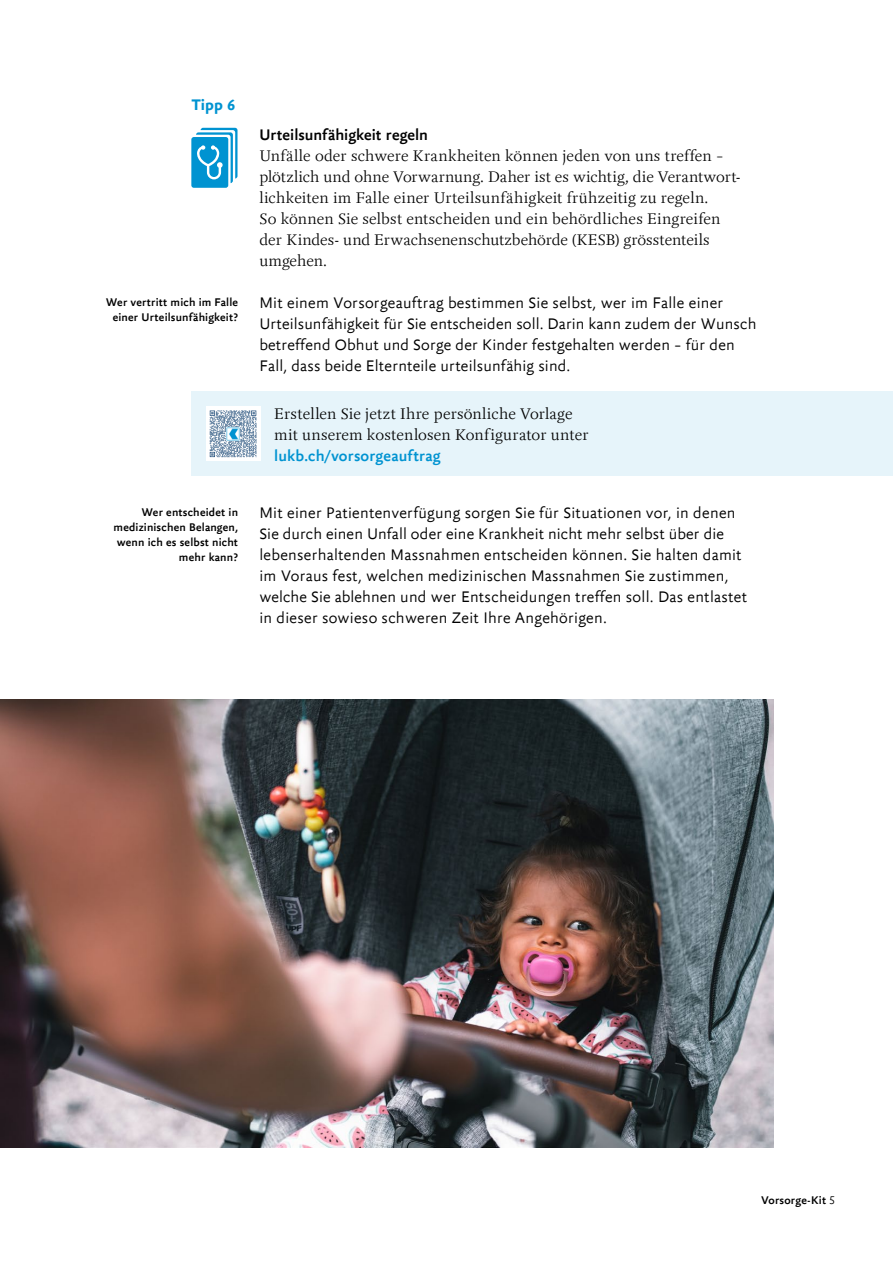
<style>
.page{position:relative;width:893px;height:1263px;background:#fff}
.page>*{position:absolute;margin:0;border:0;box-sizing:border-box;transform-origin:0 0}
._2_Yoga_Sans_for_LUKB__Light__17_19__schw{font:300 16.5px/21px "Yoga Sansfor LUKB";letter-spacing:.015em;color:#000}
._2_Yoga_Sans_for_LUKB__Light__17_19__schw-2{font:300 16.5px/21px "Yogafor LUKB";letter-spacing:.005em;color:#000}
._2_Yoga_Sans_for_LUKB__Light__17_19__schw-3{font:500 16.5px "Yoga Sansfor LUKB";color:#000}
._2_Yoga_Sans_for_LUKB__Light__17_19__schw-4{font:700 16.5px "Yoga Sansfor LUKB";color:#0093d1}
._2_Yoga_Sans_for_LUKB__Light__17_19__schw-5{font:500 12px/15px "Yoga Sansfor LUKB";letter-spacing:.015em;color:#000;text-align:center}
.s1{font-family:"Yoga Sansfor LUKB";font-weight:500;color:#0093d1}
.s2{font-weight:300}
</style>
<div class="page">
<div style="left:191px;top:392px;width:702px;height:84px;background:#e6f4fa"></div>
<img style="left:0;top:700px;width:774px;height:447px">
<svg style="left:191px;top:128px;width:46px;height:60px"></svg>
<div style="left:206px;top:407px;width:54px;height:54px;background:#fff"></div>
<svg style="left:209px;top:410px;width:48px;height:48px"></svg>
<svg style="left:210px;top:410px;width:47px;height:47px;background:#a2b8cb"></svg>
<p class="_2_Yoga_Sans_for_LUKB__Light__17_19__schw-4" style="left:191px;top:95px;width:46px">Tipp 6</p>
<p class="_2_Yoga_Sans_for_LUKB__Light__17_19__schw-5" style="left:106px;top:294px;width:134px">Wer vertritt mich im Falle einer Urteilsunfähigkeit?</p>
<p class="_2_Yoga_Sans_for_LUKB__Light__17_19__schw-5" style="left:114px;top:504px;width:126px;text-align:right">Wer entscheidet in medizinischen Belangen, wenn ich es selbst nicht mehr kann?</p>
<p class="_2_Yoga_Sans_for_LUKB__Light__17_19__schw-3" style="left:259px;top:125px;width:170px">Urteilsunfähigkeit regeln</p>
<p class="_2_Yoga_Sans_for_LUKB__Light__17_19__schw-2" style="left:259px;top:145px;width:483px">Unfälle oder schwere Krankheiten können jeden von uns treffen – plötzlich und ohne Vorwarnung. Daher ist es wichtig, die Verantwort&shy;lichkeiten im Falle einer Urteilsunfähigkeit frühzeitig zu regeln.<br>So können Sie selbst entscheiden und ein behördliches Eingreifen der Kindes- und Erwachsenenschutzbehörde (KESB) grösstenteils umgehen.</p>
<p class="_2_Yoga_Sans_for_LUKB__Light__17_19__schw" style="left:259px;top:292px;width:499px">Mit einem Vorsorgeauftrag bestimmen Sie selbst, wer im Falle einer Urteilsunfähigkeit für Sie entscheiden soll. Darin kann zudem der Wunsch betreffend Obhut und Sorge der Kinder festgehalten werden – für den Fall, dass beide Elternteile urteilsunfähig sind.</p>
<p class="_2_Yoga_Sans_for_LUKB__Light__17_19__schw-2" style="left:274px;top:403px;width:316px">Erstellen Sie jetzt Ihre persönliche Vorlage mit unserem kostenlosen Konfigurator unter <span class="s1">lukb.ch/vorsorgeauftrag</span></p>
<p class="_2_Yoga_Sans_for_LUKB__Light__17_19__schw" style="left:259px;top:502px;width:489px">Mit einer Patientenverfügung sorgen Sie für Situationen vor, in denen Sie durch einen Unfall oder eine Krankheit nicht mehr selbst über die lebenserhaltenden Massnahmen entscheiden können. Sie halten damit im Voraus fest, welchen medizinischen Massnahmen Sie zustimmen, welche Sie ablehnen und wer Entscheidungen treffen soll. Das entlastet in dieser sowieso schweren Zeit Ihre Angehörigen.</p>
<p class="_2_Yoga_Sans_for_LUKB__Light__17_19__schw-5" style="left:761px;top:1192px;width:76px">Vorsorge-Kit <span class="s2">5</span></p>
</div>
